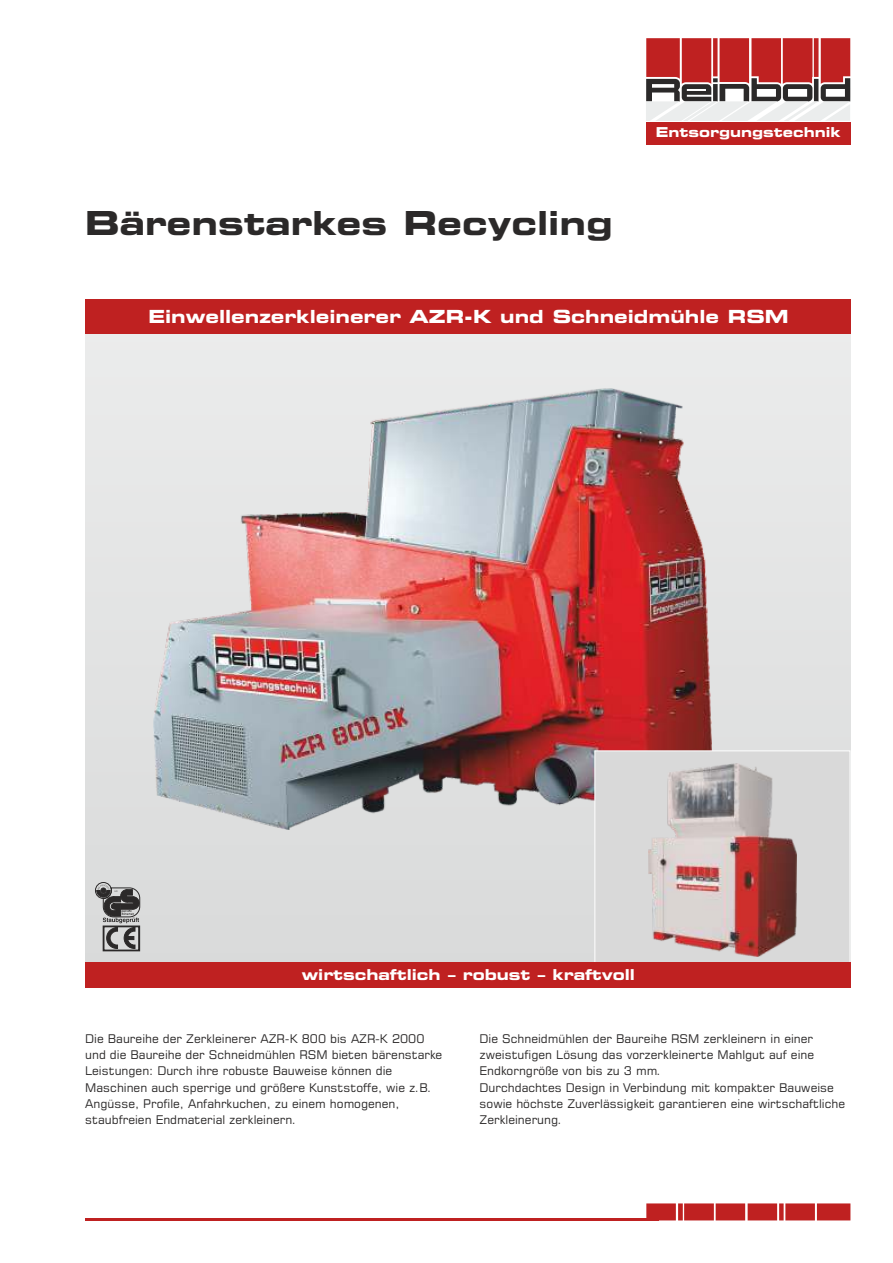
<style>
.page{position:relative;width:893px;height:1263px;background:#fff}
.page>*{position:absolute;margin:0;border:0;box-sizing:border-box;transform-origin:0 0}
.t1{font:700 expanded 33px "Square 721 BT";color:#2b2929}
.t2{font:700 expanded 18px "Square 721 BT";color:#fff}
.t3{font:700 expanded 15px "Square 721 BT";color:#fff}
.t4{font:700 expanded 13.65px "Square 721 BT";color:#fff}
.t5{font:12px "Square 721 BT";color:#2b2929}
</style>
<div class="page">
<div style="left:85px;top:332px;width:765px;height:637px;background:#e2e3e3"></div>
<img style="left:154px;top:388px;width:558px;height:441px">
<div style="left:594px;top:750px;width:257px;height:220px;background:#d9d9d9"></div>
<div style="left:85px;top:300px;width:765px;height:34px;background:#bf2121"></div>
<div style="left:646px;top:123px;width:204px;height:22px;background:#bf2121"></div>
<svg style="left:646px;top:38px;width:204px;height:83px"></svg>
<hr style="left:85px;top:1218px;width:574px;height:2px;background:#bf2121">
<svg style="left:646px;top:1203px;width:204px;height:17px;background:#c43535"></svg>
<div style="left:85px;top:962px;width:765px;height:25px;background:#bf2121"></div>
<div style="left:95px;top:882px;width:17px;height:17px;border:1px solid #2b2929;border-radius:50%"></div>
<svg style="left:96px;top:884px;width:44px;height:67px"></svg>
<img style="left:649px;top:764px;width:147px;height:192px">
<h1 class="t1" style="left:85px;top:209px;width:529px">Bärenstarkes Recycling</h1>
<p class="t4" style="left:656px;top:127px;width:186px">Entsorgungstechnik</p>
<h2 class="t2" style="left:148px;top:309px;width:642px">Einwellenzerkleinerer AZR-K und Schneidmühle RSM</h2>
<p class="t3" style="left:302px;top:969px;width:335px">wirtschaftlich – robust – kraftvoll</p>
<p class="t5" style="left:85px;top:1034px;width:341px">Die Baureihe der Zerkleinerer AZR-K 800 bis AZR-K 2000</p>
<p class="t5" style="left:480px;top:1034px;width:335px">Die Schneidmühlen der Baureihe RSM zerkleinern in einer</p>
<p class="t5" style="left:85px;top:1050px;width:359px">und die Baureihe der Schneidmühlen RSM bieten bärenstarke</p>
<p class="t5" style="left:480px;top:1050px;width:336px">zweistufigen Lösung das vorzerkleinerte Mahlgut auf eine</p>
<p class="t5" style="left:85px;top:1066px;width:309px">Leistungen: Durch ihre robuste Bauweise können die</p>
<p class="t5" style="left:480px;top:1066px;width:183px">Endkorngröße von bis zu 3 mm.</p>
<p class="t5" style="left:85px;top:1082px;width:348px">Maschinen auch sperrige und größere Kunststoffe, wie z.B.</p>
<p class="t5" style="left:480px;top:1082px;width:356px">Durchdachtes Design in Verbindung mit kompakter Bauweise</p>
<p class="t5" style="left:85px;top:1099px;width:316px">Angüsse, Profile, Anfahrkuchen, zu einem homogenen,</p>
<p class="t5" style="left:480px;top:1099px;width:367px">sowie höchste Zuverlässigkeit garantieren eine wirtschaftliche</p>
<p class="t5" style="left:85px;top:1115px;width:213px">staubfreien Endmaterial zerkleinern.</p>
<p class="t5" style="left:480px;top:1115px;width:84px">Zerkleinerung.</p>
</div>
